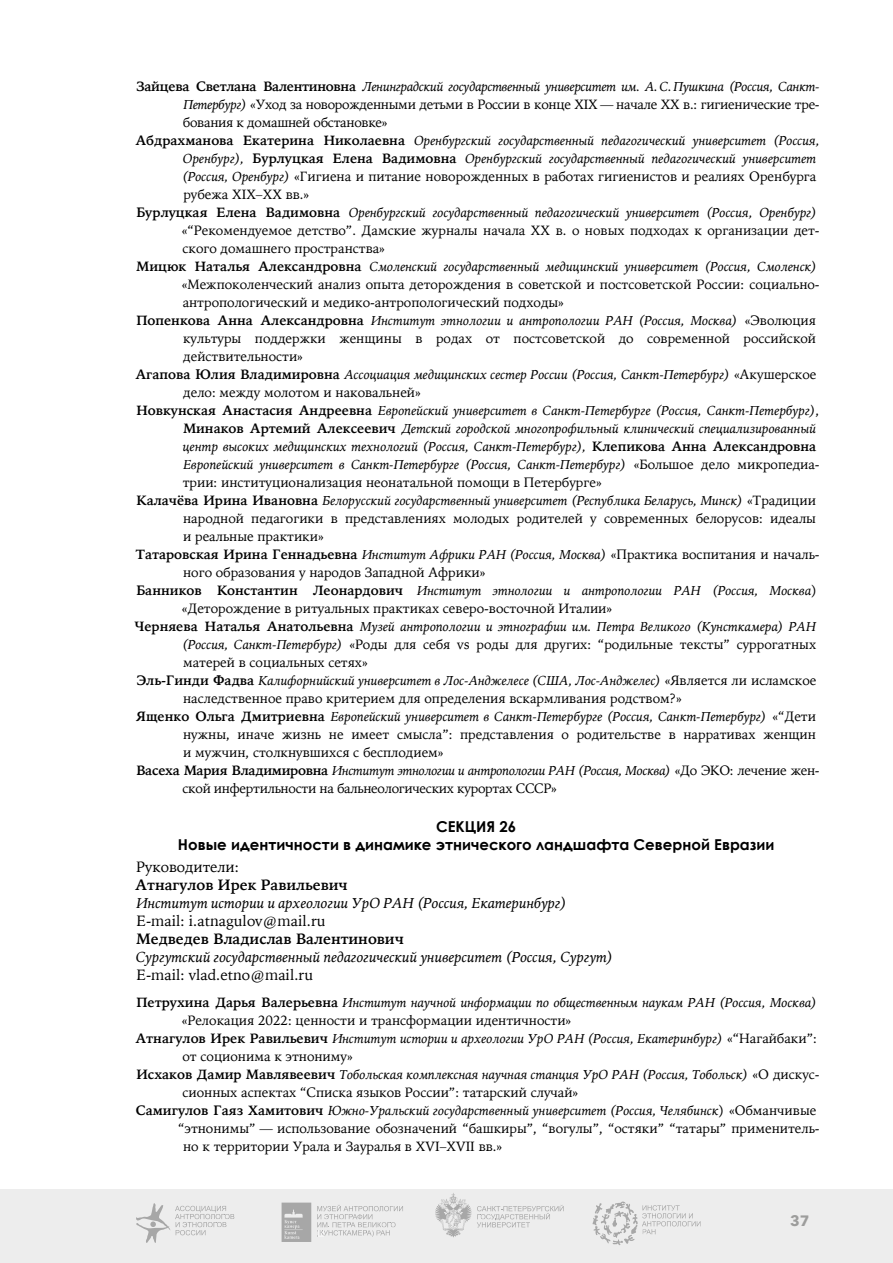
<style>
.page{position:relative;width:893px;height:1263px;background:#fff}
.page>*{position:absolute;margin:0;border:0;box-sizing:border-box;transform-origin:0 0}
.main_text_copy{font:italic 15px "Iowan Old Style";color:#000}
.sub-title_2{font:700 15px "Century Gothic";color:#000}
.main_text_copy-2{font:15px "Iowan Old Style";color:#000}
.main_text_copy-3{font:700 15px "Iowan Old Style";color:#000}
.t1{font:700 15px "Avenir Next";color:#9d9d9c}
.main_text{font:13.5px/18px "Iowan Old Style";color:#000}
.main_text-2{font:italic 13.5px/18px "Iowan Old Style";color:#000}
.main_text-3{font:13.5px/18px "Iowan Old Style";letter-spacing:-.02em;color:#000}
.s1{font-weight:700}
.s2{font-style:italic}
.s3{font-weight:700;font-style:normal}
.s4{font-style:normal}
</style>
<div class="page">
<div style="left:0;top:1190px;width:893px;height:73px;background:#ededed"></div>
<svg style="left:435px;top:1193px;width:129px;height:45px"></svg>
<svg style="left:282px;top:1202px;width:29px;height:40px"></svg>
<svg style="left:136px;top:1203px;width:98px;height:40px"></svg>
<svg style="left:592px;top:1201px;width:109px;height:44px"></svg>
<svg style="left:317px;top:1205px;width:86px;height:32px"></svg>
<img style="left:441px;top:1202px;width:24px;height:13px">
<p class="main_text" style="left:183px;top:76px;width:638px;text-align:justify;text-indent:-46px"><span class="s1">Зайцева Светлана Валентиновна</span> <span class="s2">Ленинградский государственный университет им. А.С.Пушкина (Россия, Санкт-Петербург)</span> «Уход за новорожденными детьми в России в конце XIX — начале XX в.: гигиенические тре&shy;бования к домашней обстановке»</p>
<p class="main_text-2" style="left:182px;top:130px;width:639px;text-indent:-47px"><span class="s3">Абдрахманова Екатерина Николаевна</span> Оренбургский государственный педагогический университет (Россия, Оренбург), <span class="s3">Бурлуцкая Елена Вадимовна</span> Оренбургский государственный педагогический университет (Россия, Оренбург) <span class="s4">«Гигиена и питание новорожденных в работах гигиенистов и реалиях Оренбурга рубежа XIX–XX вв.»</span></p>
<p class="main_text" style="left:182px;top:202px;width:639px;text-indent:-45px"><span class="s1">Бурлуцкая Елена Вадимовна</span> <span class="s2">Оренбургский государственный педагогический университет (Россия, Оренбург) </span>«“Рекомендуемое детство”. Дамские журналы начала XX в. о новых подходах к организации дет&shy;ского домашнего пространства»</p>
<p class="main_text" style="left:182px;top:256px;width:639px;text-indent:-45px"><span class="s1">Мицюк Наталья Александровна</span> <span class="s2">Смоленский государственный медицинский университет (Россия, Смоленск) </span>«Межпоколенческий анализ опыта деторождения в советской и постсоветской России: социально&shy;антропологический и медико-антропологический подходы»</p>
<p class="main_text" style="left:183px;top:310px;width:634px;text-align:justify;text-indent:-47px"><span class="s1">Попенкова Анна Александровна</span> <span class="s2">Институт этнологии и антропологии РАН (Россия, Москва)</span> «Эволюция культуры поддержки женщины в родах от постсоветской до современной российской действительности»</p>
<p class="main_text-2" style="left:183px;top:364px;width:635px;text-indent:-47px"><span class="s3">Агапова Юлия Владимировна</span> Ассоциация медицинских сестер России (Россия, Санкт-Петербург) <span class="s4">«Акушерское дело: между молотом и наковальней»</span></p>
<p class="main_text-2" style="left:183px;top:400px;width:638px;text-indent:-46px"><span class="s3">Новкунская Анастасия Андреевна</span> Европейский университет в Санкт-Петербурге (Россия, Санкт-Петербург)<span class="s4">, </span><span class="s3">Минаков Артемий Алексеевич</span> Детский городской многопрофильный клинический специализированный центр высоких медицинских технологий (Россия, Санкт-Петербург), <span class="s3">Клепикова Анна Александровна </span>Европейский университет в Санкт-Петербурге (Россия, Санкт-Петербург) <span class="s4">«Большое дело микропедиа&shy;трии: институционализация неонатальной помощи в Петербурге»</span></p>
<p class="main_text" style="left:183px;top:490px;width:634px;text-align:justify;text-indent:-47px"><span class="s1">Калачёва Ирина Ивановна</span> <span class="s2">Белорусский государственный университет (Республика Беларусь, Минск)</span> «Традиции народной педагогики в представлениях молодых родителей у современных белорусов: идеалы и реальные практики»</p>
<p class="main_text" style="left:183px;top:544px;width:638px;text-indent:-47px"><span class="s1">Татаровская Ирина Геннадьевна</span> <span class="s2">Институт Африки РАН (Россия, Москва)</span> «Практика воспитания и началь&shy;ного образования у народов Западной Африки»</p>
<p class="main_text" style="left:182px;top:580px;width:637px;text-indent:-45px"><span class="s1">Банников Константин Леонардович</span> <span class="s2">Институт этнологии и антропологии РАН (Россия, Москва</span>) «Деторождение в ритуальных практиках северо-восточной Италии»</p>
<p class="main_text-2" style="left:182px;top:616px;width:635px;text-align:justify;text-indent:-48px"><span class="s3">Черняева Наталья Анатольевна</span> Музей антропологии и этнографии им. Петра Великого (Кунсткамера) РАН (Россия, Санкт-Петербург) <span class="s4">«Роды для себя vs роды для других: “родильные тексты” суррогатных матерей в социальных сетях»</span></p>
<p class="main_text" style="left:183px;top:670px;width:635px;text-indent:-46px"><span class="s1">Эль-Гинди Фадва</span> <span class="s2">Калифорнийский университет в Лос-Анджелесе (США, Лос-Анджелес)</span> «Является ли исламское наследственное право критерием для определения вскармливания родством?»</p>
<p class="main_text" style="left:183px;top:706px;width:634px;text-align:justify;text-indent:-47px"><span class="s1">Ященко Ольга Дмитриевна</span> <span class="s2">Европейский университет в Санкт-Петербурге (Россия, Санкт-Петербург)</span> «“Дети нужны, иначе жизнь не имеет смысла”: представления о родительстве в нарративах женщин и мужчин, столкнувшихся с бесплодием»</p>
<p class="main_text-3" style="left:182px;top:760px;width:639px;text-indent:-46px"><span class="s1">Васеха Мария Владимировна</span> <span class="s2">Институт этнологии и антропологии РАН (Россия, Москва)</span> «До ЭКО: лечение жен&shy;ской инфертильности на бальнеологических курортах СССР»</p>
<p class="sub-title_2" style="left:436px;top:815px;width:82px">СЕКЦИЯ 26</p>
<p class="sub-title_2" style="left:178px;top:833px;width:598px">Новые идентичности в динамике этнического ландшафта Северной Евразии</p>
<p class="main_text_copy-2" style="left:136px;top:853px;width:104px">Руководители:</p>
<p class="main_text_copy-3" style="left:136px;top:871px;width:214px">Атнагулов Ирек Равильевич</p>
<p class="main_text_copy" style="left:137px;top:890px;width:432px">Институт истории и археологии УрО РАН (Россия, Екатеринбург)</p>
<p class="main_text_copy-2" style="left:136px;top:907px;width:191px">E-mail: i.atnagulov@mail.ru</p>
<p class="main_text_copy-3" style="left:137px;top:925px;width:269px">Медведев Владислав Валентинович</p>
<p class="main_text_copy" style="left:136px;top:944px;width:479px">Сургутский государственный педагогический университет (Россия, Сургут)</p>
<p class="main_text_copy-2" style="left:136px;top:961px;width:178px">E-mail: vlad.etno@mail.ru</p>
<p class="main_text-2" style="left:182px;top:992px;width:637px;text-indent:-45px"><span class="s3">Петрухина Дарья Валерьевна</span> Институт научной информации по общественным наукам РАН (Россия, Москва) <span class="s4">«Релокация 2022: ценности и трансформации идентичности»</span></p>
<p class="main_text-2" style="left:182px;top:1028px;width:636px;text-indent:-47px"><span class="s3">Атнагулов Ирек Равильевич</span> Институт истории и археологии УрО РАН (Россия, Екатеринбург) <span class="s4">«“Нагайбаки”: от соционима к этнониму»</span></p>
<p class="main_text" style="left:182px;top:1064px;width:639px;text-indent:-46px"><span class="s1">Исхаков Дамир Мавлявеевич</span> <span class="s2">Тобольская комплексная научная станция УрО РАН (Россия, Тобольск)</span> «О дискус&shy;сионных аспектах “Списка языков России”: татарский случай»</p>
<p class="main_text-2" style="left:136px;top:1100px;width:682px"><span class="s3">Самигулов Гаяз Хамитович</span> Южно-Уральский государственный университет (Россия, Челябинск<span class="s4">) «Обманчивые</span></p>
<p class="main_text" style="left:178px;top:1118px;width:643px">“этнонимы” — использование обозначений “башкиры”, “вогулы”, “остяки” “татары” применитель-</p>
<p class="main_text" style="left:183px;top:1136px;width:321px">но к территории Урала и Зауралья в XVI–XVII вв.»</p>
<p class="t1" style="left:790px;top:1207px;width:21px">37</p>
</div>
